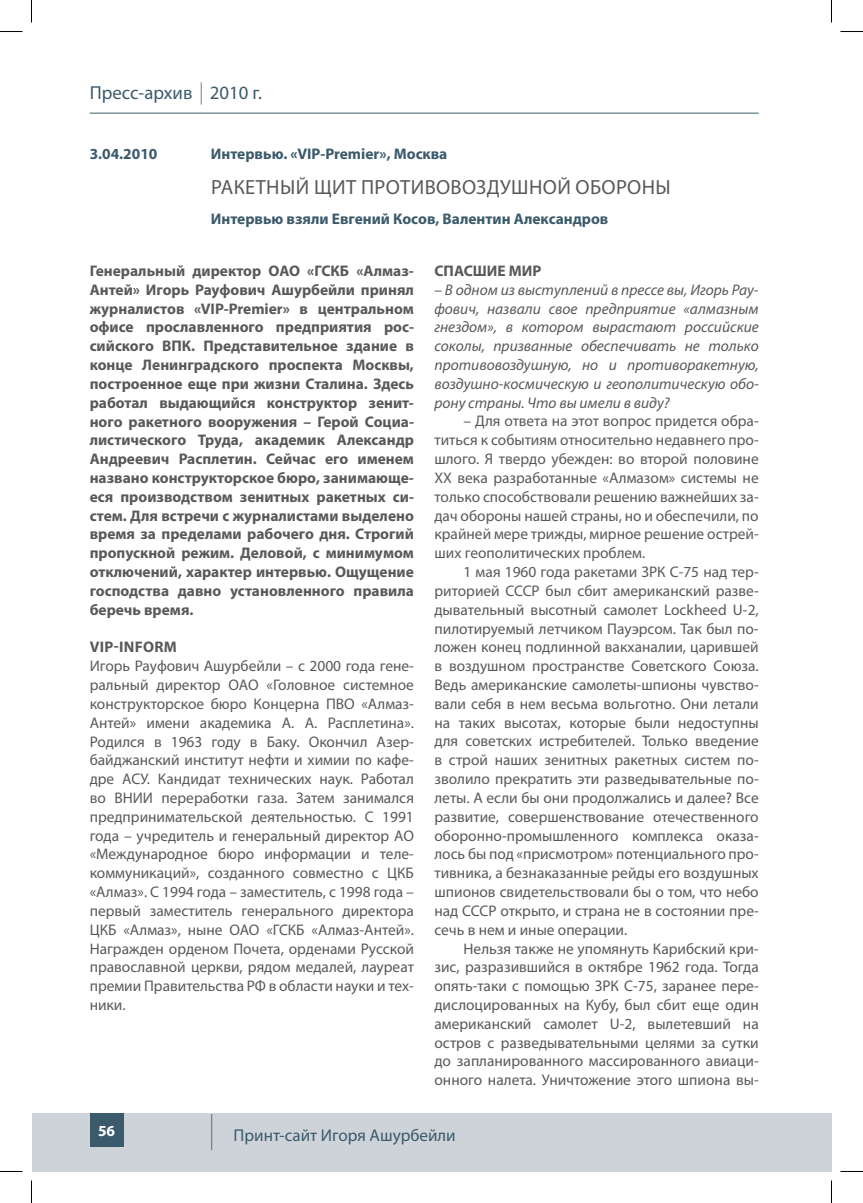
<style>
.page{position:relative;width:863px;height:1203px;background:#fff}
.page>*{position:absolute;margin:0;border:0;box-sizing:border-box;transform-origin:0 0}
.t1{font:20.55px "Myriad Pro";letter-spacing:.02em;color:#58595b}
.t2{font:18.75px "Myriad Pro";color:#3b5a6b}
.t3{font:17.1px "Myriad Pro";color:#3b5a6b}
.t4{font:15.45px/18.8px "Myriad Pro";color:#58595b;text-align:justify}
.t5{font:700 15.45px/18.8px "Myriad Pro";color:#58595b;text-align:justify}
.t6{font:italic 15.45px/18.8px "Myriad Pro";color:#58595b;text-align:justify}
.t7{font:700 15.45px "Myriad Pro";color:#3b5a6b}
.t8{font:700 15.45px "Myriad Pro";letter-spacing:.02em;color:#58595b}
.t9{font:700 15.45px "Myriad Pro";color:#fff}
.s1{font-weight:700;font-size:22.2px}
.s2{font-weight:700;font-size:35.85px}
</style>
<div class="page">
<div style="left:32px;top:1112px;width:799px;height:59px;background:#cdd3d9"></div>
<div style="left:90px;top:1112px;width:34px;height:34px;background:#3b5a6b"></div>
<hr style="left:90px;top:113px;width:669px;height:1px;background:#3b5a6b">
<svg style="left:0;top:31px;width:23px;height:1px"></svg>
<svg style="left:840px;top:31px;width:23px;height:1px"></svg>
<svg style="left:31px;top:0;width:1px;height:23px"></svg>
<svg style="left:31px;top:1180px;width:1px;height:22px"></svg>
<svg style="left:831px;top:0;width:1px;height:23px"></svg>
<svg style="left:831px;top:1180px;width:1px;height:22px"></svg>
<p class="t2" style="left:90px;top:86px;width:174px">Пресс-архив <span class="s1">|</span> 2010 г.</p>
<p class="t7" style="left:90px;top:148px;width:69px">3.04.2010</p>
<p class="t7" style="left:211px;top:148px;width:238px">Интервью. «VIP-Premier», Москва</p>
<h1 class="t1" style="left:211px;top:179px;width:461px">РАКЕТНЫЙ ЩИТ ПРОТИВОВОЗДУШНОЙ ОБОРОНЫ</h1>
<p class="t7" style="left:211px;top:213px;width:399px">Интервью взяли Евгений Косов, Валентин Александров</p>
<p class="t5" style="left:90px;top:262px;width:326px">Генеральный директор ОАО «ГСКБ «Алмаз-Антей» Игорь Рауфович Ашурбейли принял журналистов «VIP-Premier» в центральном офисе прославленного предприятия рос&shy;сийского ВПК. Представительное здание в конце Ленинградского проспекта Москвы, построенное еще при жизни Сталина. Здесь работал выдающийся конструктор зенит&shy;ного ракетного вооружения – Герой Социа&shy;листического Труда, академик Александр Андреевич Расплетин. Сейчас его именем названо конструкторское бюро, занимающе&shy;еся производством зенитных ракетных си&shy;стем. Для встречи с журналистами выделено время за пределами рабочего дня. Строгий пропускной режим. Деловой, с минимумом отключений, характер интервью. Ощущение господства давно установленного правила беречь время.</p>
<p class="t8" style="left:90px;top:641px;width:89px">VIP-INFORM</p>
<p class="t4" style="left:90px;top:657px;width:326px">Игорь Рауфович Ашурбейли – с 2000 года гене&shy;ральный директор ОАО «Головное системное конструкторское бюро Концерна ПВО «Алмаз-Антей» имени академика А. А. Расплетина».<br>Родился в 1963 году в Баку. Окончил Азер&shy;байджанский институт нефти и химии по кафе&shy;дре АСУ. Кандидат технических наук. Работал во ВНИИ переработки газа. Затем занимался предпринимательской деятельностью. С 1991 года – учредитель и генеральный директор АО «Международное бюро информации и теле&shy;коммуникаций», созданного совместно с ЦКБ «Алмаз». С 1994 года – заместитель, с 1998 года – первый заместитель генерального директора ЦКБ «Алмаз», ныне ОАО «ГСКБ «Алмаз-Антей».<br>Награжден орденом Почета, орденами Русской православной церкви, рядом медалей, лауреат премии Правительства РФ в области науки и тех&shy;ники.</p>
<p class="t5" style="left:434px;top:262px;width:109px">СПАСШИЕ МИР</p>
<p class="t6" style="left:434px;top:281px;width:326px">– В одном из выступлений в прессе вы, Игорь Рау&shy;фович, назвали свое предприятие «алмазным гнездом», в котором вырастают российские соколы, призванные обеспечивать не только противовоздушную, но и противоракетную, воздушно-космическую и геополитическую обо&shy;рону страны. Что вы имели в виду?</p>
<p class="t4" style="left:434px;top:413px;width:326px;text-indent:29px">– Для ответа на этот вопрос придется обра&shy;титься к событиям относительно недавнего про&shy;шлого. Я твердо убежден: во второй половине ХХ века разработанные «Алмазом» системы не только способствовали решению важнейших за&shy;дач обороны нашей страны, но и обеспечили, по крайней мере трижды, мирное решение острей&shy;ших геополитических проблем.</p>
<p class="t4" style="left:434px;top:563px;width:326px;text-indent:29px">1 мая 1960 года ракетами ЗРК С-75 над тер&shy;риторией СССР был сбит американский разве&shy;дывательный высотный самолет Lockheed U-2, пилотируемый летчиком Пауэрсом. Так был по&shy;ложен конец подлинной вакханалии, царившей в воздушном пространстве Советского Союза.<br>Ведь американские самолеты-шпионы чувство&shy;вали себя в нем весьма вольготно. Они летали на таких высотах, которые были недоступны для советских истребителей. Только введение в строй наших зенитных ракетных систем по&shy;зволило прекратить эти разведывательные по&shy;леты. А если бы они продолжались и далее? Все развитие, совершенствование отечественного оборонно-промышленного комплекса оказа&shy;лось бы под «присмотром» потенциального про&shy;тивника, а безнаказанные рейды его воздушных шпионов свидетельствовали бы о том, что небо над СССР открыто, и страна не в состоянии пре&shy;сечь в нем и иные операции.</p>
<p class="t4" style="left:434px;top:940px;width:326px;text-indent:29px">Нельзя также не упомянуть Карибский кри&shy;зис, разразившийся в октябре 1962 года. Тогда опять-таки с помощью ЗРК С-75, заранее пере&shy;дислоцированных на Кубу, был сбит еще один американский самолет U-2, вылетевший на остров с разведывательными целями за сутки до запланированного массированного авиаци&shy;онного налета. Уничтожение этого шпиона вы-</p>
<p class="t9" style="left:98px;top:1124px;width:19px">56</p>
<p class="t3" style="left:211px;top:1127px;width:246px"><span class="s2">|</span> Принт-сайт Игоря Ашурбейли</p>
</div>
